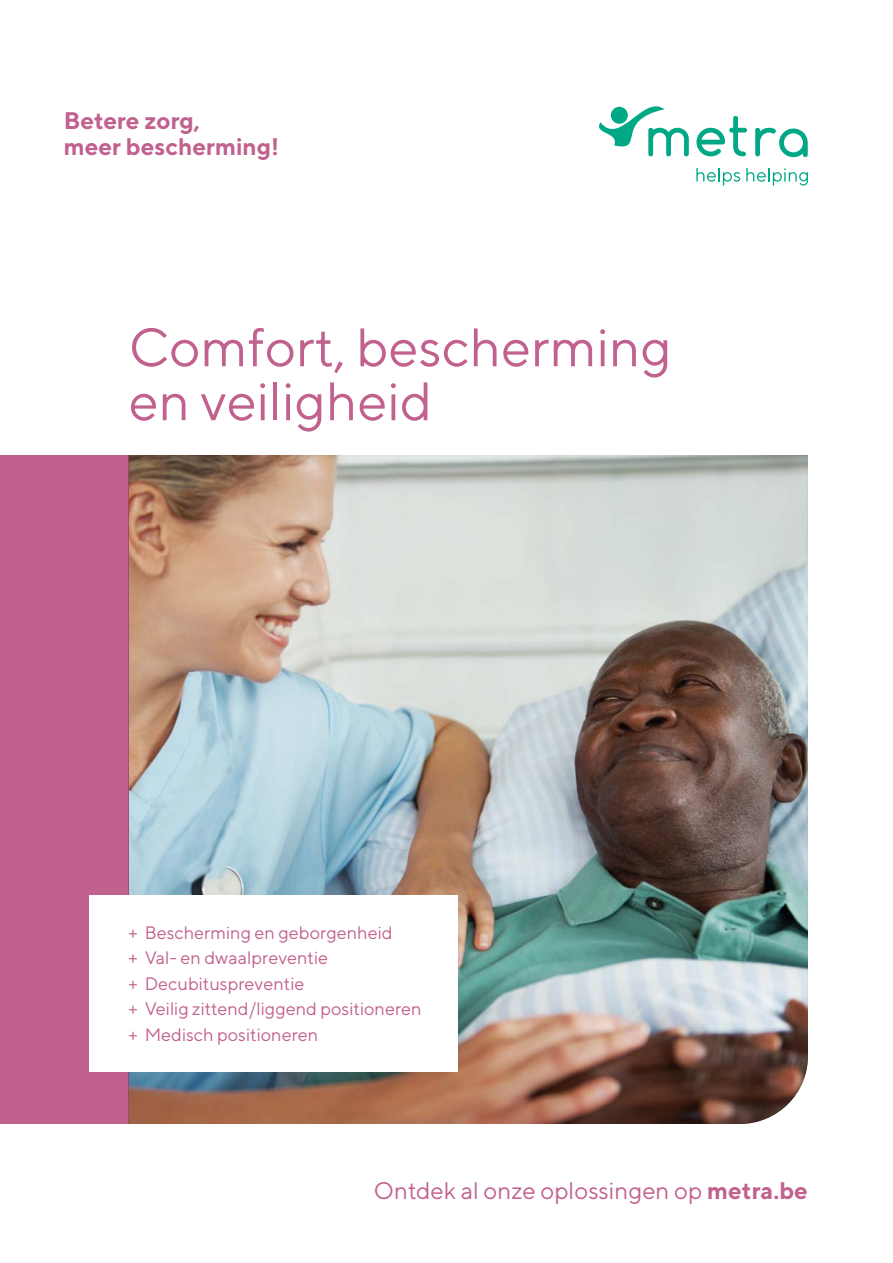
<style>
.page{position:relative;width:893px;height:1263px;background:#fff}
.page>*{position:absolute;margin:0;border:0;box-sizing:border-box;transform-origin:0 0}
.t1{font:54px/54px "TT Norms";color:#c1618e}
.t2{font:24px "TT Norms";color:#c1618e}
.t3{font:700 24px/25.5px "TT Norms";color:#c1618e}
.t4{font:18px/25.5px "TT Norms";color:#c1618e}
.s1{font-weight:700}
</style>
<div class="page">
<img style="left:129px;top:455px;width:679px;height:669px">
<div style="left:0;top:455px;width:129px;height:669px;background:#c1618e"></div>
<div style="left:89px;top:895px;width:369px;height:176px;background:#fff"></div>
<svg style="left:599px;top:106px;width:90px;height:51px"></svg>
<svg style="left:696px;top:116px;width:51px;height:40px"></svg>
<svg style="left:755px;top:128px;width:53px;height:29px"></svg>
<svg style="left:696px;top:168px;width:44px;height:18px"></svg>
<svg style="left:746px;top:168px;width:62px;height:18px"></svg>
<h2 class="t3" style="left:64px;top:108px;width:217px">Betere zorg,<br>meer bescherming!</h2>
<h1 class="t1" style="left:129px;top:319px;width:544px">Comfort, bescherming en veiligheid</h1>
<p class="t4" style="left:129px;top:919px;width:295px">+ Bescherming en geborgenheid<br>+ Val- en dwaalpreventie<br>+ Decubituspreventie<br>+ Veilig zittend/liggend positioneren + Medisch positioneren</p>
<h2 class="t2" style="left:374px;top:1176px;width:435px">Ontdek al onze oplossingen op <span class="s1">metra.be</span></h2>
</div>
